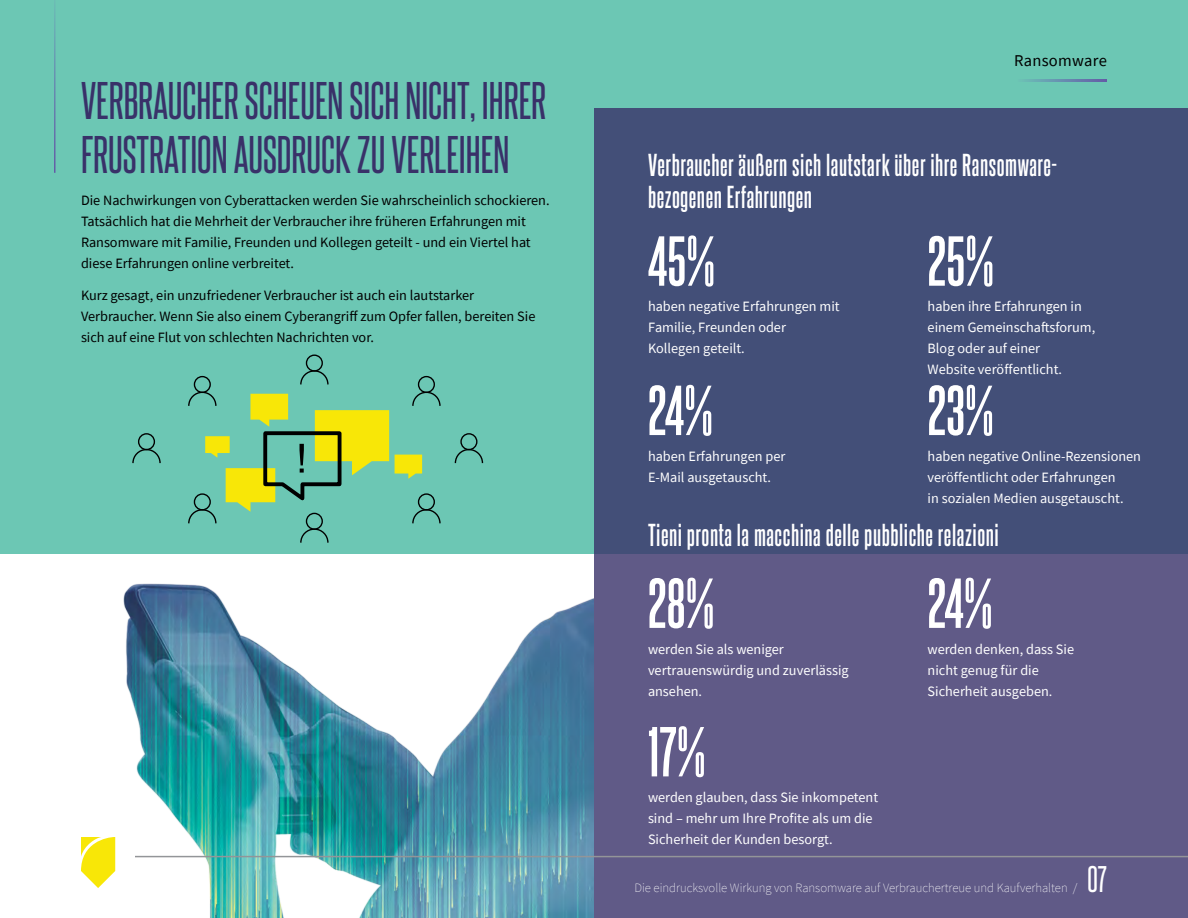
<style>
.page{position:relative;width:1188px;height:918px;background:#fff}
.page>*{position:absolute;margin:0;border:0;box-sizing:border-box;transform-origin:0 0}
.t1{font:700 60px "Steelfish Rg";color:#fff}
.t2{font:45px/54px "Steelfish Rg";color:#393169}
.t3{font:31.5px "Steelfish Rg";color:#fff}
.t4{font:700 27px/32.4px "Steelfish Rg";letter-spacing:.02em;color:#fff}
.t5{font:16.5px "Source Sans Pro";letter-spacing:.02em;color:#000}
.t6{font:14.25px/21px "Source Sans Pro";color:#fff}
.t7{font:14.25px/21px "Source Sans Pro";color:#000}
.t8{font:200 12.75px "Source Sans Pro";color:#fff}
</style>
<div class="page">
<img style="left:115px;top:583px;width:479px;height:335px">
<div style="left:0;top:0;width:1188px;height:554px;background:#6cc7b4"></div>
<div style="left:594px;top:108px;width:594px;height:810px;background:linear-gradient(to bottom,#3a4c74,#665c8a)"></div>
<svg style="left:81px;top:837px;width:34px;height:51px"></svg>
<hr style="left:54px;top:0;width:2px;height:173px;background:#fff">
<svg style="left:395px;top:455px;width:27px;height:24px"></svg>
<div style="left:138px;top:433px;width:17px;height:17px;border:1px solid #000;border-radius:50%"></div>
<svg style="left:132px;top:448px;width:29px;height:16px"></svg>
<div style="left:460px;top:433px;width:17px;height:17px;border:1px solid #000;border-radius:50%"></div>
<svg style="left:454px;top:448px;width:29px;height:16px"></svg>
<div style="left:306px;top:355px;width:17px;height:17px;border:1px solid #000;border-radius:50%"></div>
<svg style="left:188px;top:370px;width:201px;height:173px"></svg>
<div style="left:418px;top:376px;width:17px;height:17px;border:1px solid #000;border-radius:50%"></div>
<svg style="left:412px;top:391px;width:29px;height:15px"></svg>
<div style="left:418px;top:493px;width:17px;height:18px;border:1px solid #000;border-radius:50%"></div>
<svg style="left:412px;top:508px;width:29px;height:16px"></svg>
<hr style="left:135px;top:856px;width:1053px;height:1px;background:#939598">
<svg style="left:1024px;top:80px;width:83px;height:2px"></svg>
<h2 class="t2" style="left:81px;top:73px;width:467px">VERBRAUCHER SCHEUEN SICH NICHT, IHRER<br>FRUSTRATION AUSDRUCK ZU VERLEIHEN</h2>
<p class="t7" style="left:81px;top:190px;width:470px">Die Nachwirkungen von Cyberattacken werden Sie wahrscheinlich schockieren.<br>Tatsächlich hat die Mehrheit der Verbraucher ihre früheren Erfahrungen mit Ransomware mit Familie, Freunden und Kollegen geteilt - und ein Viertel hat diese Erfahrungen online verbreitet.</p>
<p class="t7" style="left:81px;top:285px;width:456px">Kurz gesagt, ein unzufriedener Verbraucher ist auch ein lautstarker<br>Verbraucher. Wenn Sie also einem Cyberangriff zum Opfer fallen, bereiten Sie sich auf eine Flut von schlechten Nachrichten vor.</p>
<p class="t5" style="left:1014px;top:50px;width:94px">Ransomware</p>
<h3 class="t4" style="left:648px;top:148px;width:410px">Verbraucher äußern sich lautstark über ihre Ransomware&shy;bezogenen Erfahrungen</h3>
<h1 class="t1" style="left:648px;top:224px;width:69px">45%</h1>
<p class="t6" style="left:648px;top:296px;width:193px">haben negative Erfahrungen mit<br>Familie, Freunden oder<br>Kollegen geteilt.</p>
<h1 class="t1" style="left:648px;top:374px;width:67px">24%</h1>
<p class="t6" style="left:648px;top:445px;width:139px">haben Erfahrungen per<br>E-Mail ausgetauscht.</p>
<h1 class="t1" style="left:928px;top:224px;width:68px">25%</h1>
<p class="t6" style="left:928px;top:296px;width:169px">haben ihre Erfahrungen in einem Gemeinschaftsforum,<br>Blog oder auf einer<br>Website veröffentlicht.</p>
<h1 class="t1" style="left:928px;top:374px;width:68px">23%</h1>
<p class="t6" style="left:928px;top:445px;width:215px">haben negative Online-Rezensionen veröffentlicht oder Erfahrungen<br>in sozialen Medien ausgetauscht.</p>
<h3 class="t4" style="left:648px;top:518px;width:352px">Tieni pronta la macchina delle pubbliche relazioni</h3>
<h1 class="t1" style="left:928px;top:567px;width:67px">24%</h1>
<p class="t6" style="left:928px;top:638px;width:148px">werden denken, dass Sie nicht genug für die<br>Sicherheit ausgeben.</p>
<h1 class="t1" style="left:648px;top:567px;width:68px">28%</h1>
<p class="t6" style="left:648px;top:638px;width:202px">werden Sie als weniger vertrauenswürdig und zuverlässig ansehen.</p>
<h1 class="t1" style="left:648px;top:715px;width:59px">17%</h1>
<p class="t6" style="left:648px;top:787px;width:232px">werden glauben, dass Sie inkompetent sind – mehr um Ihre Profite als um die<br>Sicherheit der Kunden besorgt.</p>
<p class="t8" style="left:634px;top:880px;width:444px">Die eindrucksvolle Wirkung von Ransomware auf Verbrauchertreue und Kaufverhalten /</p>
<h3 class="t3" style="left:1088px;top:860px;width:21px">07</h3>
</div>
